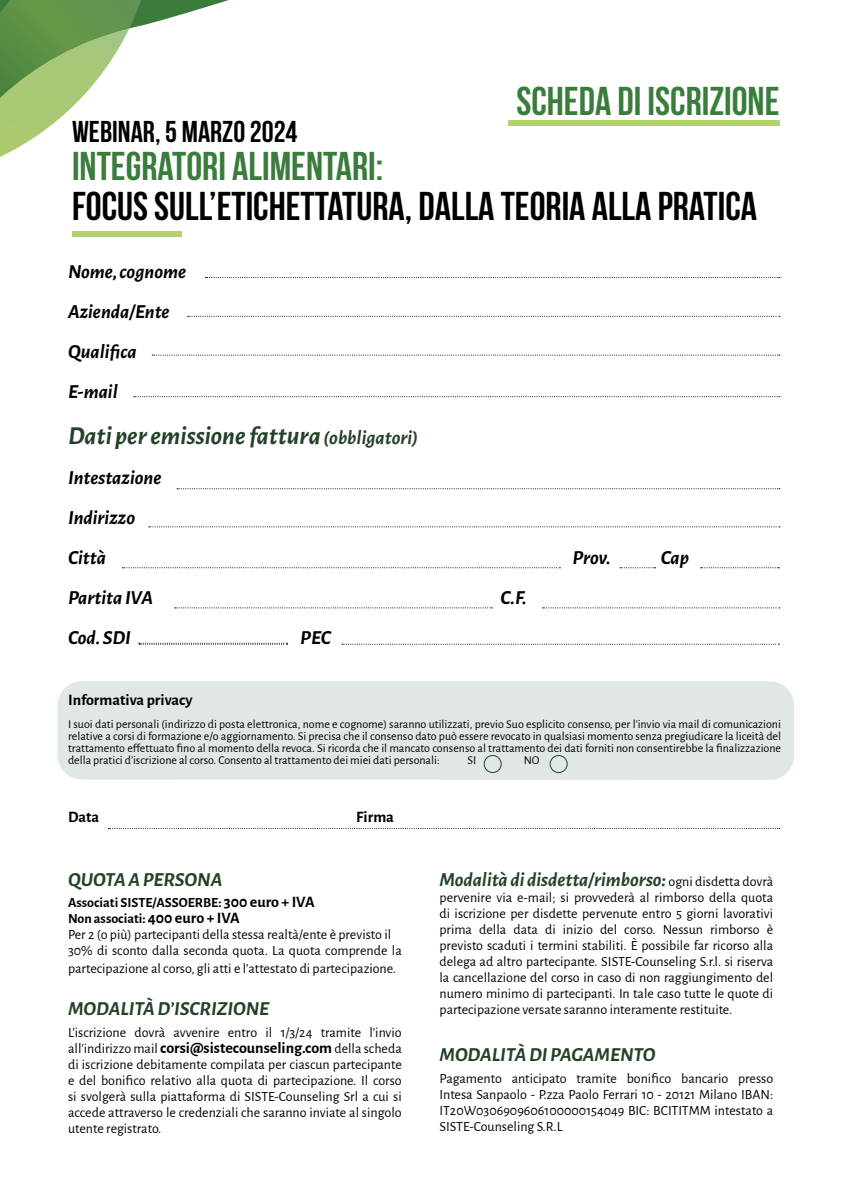
<style>
.page{position:relative;width:851px;height:1191px;background:#fff}
.page>*{position:absolute;margin:0;border:0;box-sizing:border-box;transform-origin:0 0}
.t1{font:700 40px "Bebas Neue";color:#000}
.t2{font:700 40px "Bebas Neue";color:#3a7c3c}
.t3{font:700 30px "Bebas Neue";color:#000}
.t4{font:italic 700 26px "Alegreya Sans";color:#254229}
.t5{font:italic 700 20px/40px "Alegreya Sans";color:#000}
.t6{font:italic 700 20px "Alegreya Sans";color:#254229}
.t7{font:700 16px "Alegreya Sans";color:#000}
.t8{font:14px/16px "Alegreya Sans";color:#000;text-align:justify}
.t9{font:12px/12px "Alegreya Sans";color:#000;text-align:justify}
.s1{font-size:20px}
.s2{font-weight:700}
.s3{font-weight:700;font-size:16px}
.s4{font-weight:400;font-style:normal;font-size:14px;color:#000}
</style>
<div class="page">
<div style="left:58px;top:681px;width:735px;height:99px;background:#e1e7e2;border-radius:24px"></div>
<svg style="left:205px;top:277px;width:574px;height:1px"></svg>
<svg style="left:108px;top:828px;width:671px;height:1px"></svg>
<svg style="left:188px;top:316px;width:591px;height:1px"></svg>
<svg style="left:152px;top:354px;width:627px;height:1px"></svg>
<svg style="left:134px;top:396px;width:645px;height:1px"></svg>
<svg style="left:177px;top:488px;width:602px;height:1px"></svg>
<svg style="left:149px;top:526px;width:630px;height:1px"></svg>
<svg style="left:122px;top:567px;width:438px;height:1px"></svg>
<svg style="left:342px;top:643px;width:437px;height:1px"></svg>
<svg style="left:620px;top:567px;width:35px;height:1px"></svg>
<svg style="left:700px;top:567px;width:79px;height:1px"></svg>
<svg style="left:542px;top:607px;width:237px;height:1px"></svg>
<svg style="left:139px;top:642px;width:148px;height:2px"></svg>
<svg style="left:175px;top:607px;width:317px;height:1px"></svg>
<div style="left:483px;top:755px;width:18px;height:18px;border:1px solid #254229;border-radius:50%"></div>
<div style="left:549px;top:755px;width:18px;height:18px;border:1px solid #254229;border-radius:50%"></div>
<div style="left:508px;top:120px;width:271px;height:6px;background:#b1d16e"></div>
<div style="left:72px;top:231px;width:109px;height:6px;background:#b1d16e"></div>
<svg style="left:134px;top:0;width:95px;height:28px"></svg>
<img style="left:0;top:48px;width:119px;height:109px">
<img style="left:0;top:3px;width:30px;height:93px">
<img style="left:12px;top:0;width:62px;height:74px">
<img style="left:62px;top:0;width:72px;height:48px">
<img style="left:128px;top:0;width:13px;height:20px">
<svg style="left:0;top:0;width:13px;height:3px"></svg>
<h1 class="t2" style="left:516px;top:79px;width:264px">SCHEDA DI ISCRIZIONE</h1>
<h2 class="t3" style="left:72px;top:115px;width:227px">WEBINAR, 5 MARZO 2024</h2>
<h1 class="t2" style="left:72px;top:144px;width:313px">INTEGRATORI ALIMENTARI:</h1>
<h1 class="t1" style="left:72px;top:184px;width:686px">FOCUS SULL’ETICHETTATURA, DALLA TEORIA ALLA PRATICA</h1>
<h3 class="t5" style="left:68px;top:250px;width:120px">Nome, cognome<br>Azienda/Ente<br>Qualifica<br>E-mail</h3>
<h3 class="t4" style="left:68px;top:417px;width:351px">Dati per emissione fattura <span class="s1">(obbligatori)</span></h3>
<h3 class="t5" style="left:68px;top:456px;width:95px">Intestazione<br>Indirizzo<br>Città</h3>
<h3 class="t5" style="left:68px;top:576px;width:86px">Partita IVA</h3>
<h3 class="t5" style="left:500px;top:576px;width:28px">C.F.</h3>
<h3 class="t5" style="left:68px;top:616px;width:64px">Cod. SDI</h3>
<h3 class="t5" style="left:300px;top:616px;width:32px">PEC</h3>
<h3 class="t5" style="left:572px;top:536px;width:40px">Prov.</h3>
<h3 class="t5" style="left:660px;top:536px;width:30px">Cap</h3>
<p class="t7" style="left:68px;top:688px;width:126px">Informativa privacy</p>
<p class="t9" style="left:68px;top:717px;width:714px">I suoi dati personali (indirizzo di posta elettronica, nome e cognome) saranno utilizzati, previo Suo esplicito consenso, per l’invio via mail di comunicazioni relative a corsi di formazione e/o aggiornamento. Si precisa che il consenso dato può essere revocato in qualsiasi momento senza pregiudicare la liceità del trattamento effettuato fino al momento della revoca. Si ricorda che il mancato consenso al trattamento dei dati forniti non consentirebbe la finalizzazione della pratici d’iscrizione al corso. Consento al trattamento dei miei dati personali:</p>
<p class="t9" style="left:467px;top:753px;width:10px">SI</p>
<p class="t9" style="left:524px;top:753px;width:17px">NO</p>
<p class="t7" style="left:68px;top:805px;width:33px">Data</p>
<p class="t7" style="left:356px;top:805px;width:39px">Firma</p>
<h3 class="t6" style="left:68px;top:864px;width:156px">QUOTA A PERSONA</h3>
<p class="t8" style="left:68px;top:894px;width:335px;text-align:left"><span class="s2">Associati SISTE/ASSOERBE:</span> <span class="s3">300 euro + IVA<br></span><span class="s2">Non associati:</span> <span class="s3">400 euro + IVA<br></span>Per 2 (o più) partecipanti della stessa realtà/ente è previsto il 30% di sconto dalla seconda quota. La quota comprende la</p>
<p class="t8" style="left:68px;top:960px;width:329px">partecipazione al corso, gli atti e l’attestato di partecipazione.</p>
<h3 class="t6" style="left:68px;top:993px;width:202px">MODALITÀ D’ISCRIZIONE</h3>
<p class="t8" style="left:68px;top:1023px;width:335px">L’iscrizione dovrà avvenire entro il 1/3/24 tramite l’invio all’indirizzo mail <span class="s3">corsi@sistecounseling.com</span> della scheda di iscrizione debitamente compilata per ciascun partecipante e del bonifico relativo alla quota di partecipazione. Il corso si svolgerà sulla piattaforma di SISTE-Counseling Srl a cui si accede attraverso le credenziali che saranno inviate al singolo utente registrato.</p>
<h3 class="t6" style="left:439px;top:864px;width:335px">Modalità di disdetta/rimborso: <span class="s4">ogni disdetta dovrà</span></h3>
<p class="t8" style="left:439px;top:888px;width:335px">pervenire via e-mail; si provvederà al rimborso della quota di iscrizione per disdette pervenute entro 5 giorni lavorativi prima della data di inizio del corso. Nessun rimborso è previsto scaduti i termini stabiliti. È possibile far ricorso alla delega ad altro partecipante. SISTE-Counseling S.r.l. si riserva la cancellazione del corso in caso di non raggiungimento del numero minimo di partecipanti. In tale caso tutte le quote di partecipazione versate saranno interamente restituite.</p>
<h3 class="t6" style="left:439px;top:1039px;width:217px">MODALITÀ DI PAGAMENTO</h3>
<p class="t8" style="left:439px;top:1069px;width:335px">Pagamento anticipato tramite bonifico bancario presso Intesa Sanpaolo - P.zza Paolo Ferrari 10 - 20121 Milano IBAN:<br>IT20W0306909606100000154049 BIC: BCITITMM intestato a SISTE-Counseling S.R.L</p>
</div>
